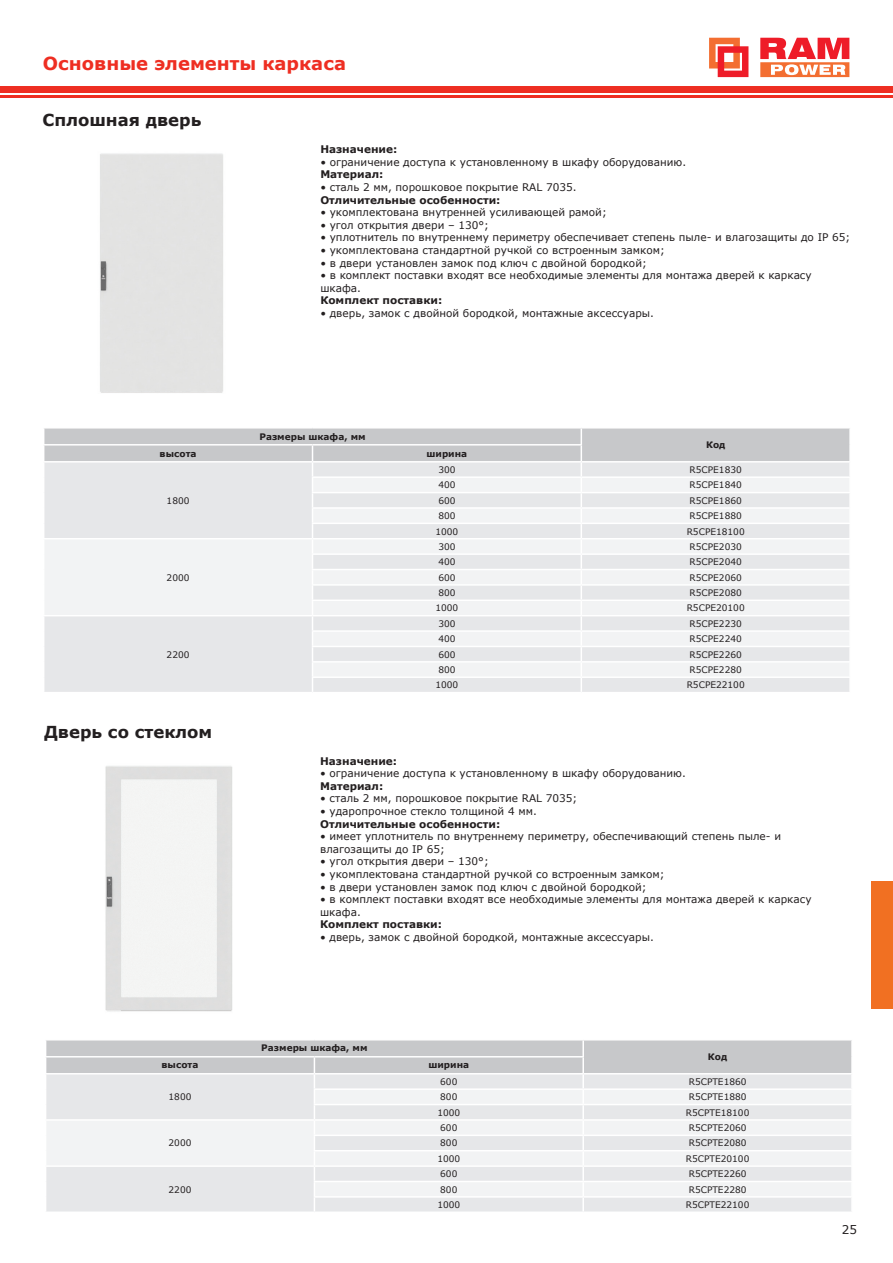
<style>
.page{position:relative;width:893px;height:1263px;background:#fff}
.page>*{position:absolute;margin:0;border:0;box-sizing:border-box;transform-origin:0 0}
.t1{font:700 18px "Verdana";color:#ee2e22}
.Zag_11{font:700 16.5px "Verdana";color:#231f20}
.t2{font:12px "Verdana";color:#231f20}
.text_7{font:10.5px/12.6px "Verdana";color:#231f20}
.text_7-2{font:700 10.5px "Verdana";color:#231f20}
.Text_6_n{font:9px "Verdana";color:#231f20}
.Text_6_n-2{font:700 9px "Verdana";color:#231f20}
</style>
<div class="page">
<svg style="left:0;top:87px;width:2px;height:11px"></svg>
<div style="left:2px;top:87px;width:891px;height:6px;background:#ee2e22"></div>
<hr style="left:2px;top:95px;width:891px;height:3px;background:#ee2e22">
<svg style="left:709px;top:38px;width:39px;height:39px"></svg>
<svg style="left:760px;top:38px;width:89px;height:39px"></svg>
<div style="left:871px;top:881px;width:22px;height:127px;background:#f17022"></div>
<div style="left:100px;top:153px;width:123px;height:240px;background:#e3e3e2"></div>
<svg style="left:44px;top:428px;width:806px;height:264px"></svg>
<svg style="left:46px;top:1040px;width:806px;height:171px"></svg>
<img style="left:105px;top:766px;width:127px;height:246px">
<p class="t1" style="left:43px;top:50px;width:305px">Основные элементы каркаса</p>
<p class="Zag_11" style="left:43px;top:109px;width:160px">Сплошная дверь</p>
<p class="text_7-2" style="left:320px;top:142px;width:79px">Назначение:</p>
<p class="text_7" style="left:320px;top:156px;width:367px">• ограничение доступа к установленному в шкафу оборудованию.</p>
<p class="text_7-2" style="left:320px;top:167px;width:65px">Материал:</p>
<p class="text_7" style="left:320px;top:181px;width:258px">• сталь 2 мм, порошковое покрытие RAL 7035.</p>
<p class="text_7-2" style="left:320px;top:192px;width:182px">Отличительные особенности:</p>
<p class="text_7" style="left:320px;top:206px;width:288px">• укомплектована внутренней усиливающей рамой;</p>
<p class="text_7" style="left:320px;top:219px;width:170px">• угол открытия двери – 130°;</p>
<p class="text_7" style="left:320px;top:231px;width:531px">• уплотнитель по внутреннему периметру обеспечивает степень пыле- и влагозащиты до IP 65;</p>
<p class="text_7" style="left:320px;top:244px;width:346px">• укомплектована стандартной ручкой со встроенным замком;</p>
<p class="text_7" style="left:320px;top:256px;width:328px">• в двери установлен замок под ключ с двойной бородкой;</p>
<p class="text_7" style="left:320px;top:269px;width:493px">• в комплект поставки входят все необходимые элементы для монтажа дверей к каркасу шкафа.</p>
<p class="text_7-2" style="left:320px;top:293px;width:123px">Комплект поставки:</p>
<p class="text_7" style="left:320px;top:307px;width:335px">• дверь, замок с двойной бородкой, монтажные аксессуары.</p>
<p class="Text_6_n-2" style="left:259px;top:430px;width:108px">Размеры шкафа, мм</p>
<p class="Text_6_n-2" style="left:706px;top:439px;width:21px">Код</p>
<p class="Text_6_n-2" style="left:160px;top:447px;width:38px">высота</p>
<p class="Text_6_n-2" style="left:426px;top:447px;width:42px">ширина</p>
<p class="Text_6_n" style="left:167px;top:494px;width:24px">1800</p>
<p class="Text_6_n" style="left:438px;top:463px;width:19px">300</p>
<p class="Text_6_n" style="left:690px;top:463px;width:54px">R5СPE1830</p>
<p class="Text_6_n" style="left:438px;top:479px;width:19px">400</p>
<p class="Text_6_n" style="left:690px;top:479px;width:54px">R5СPE1840</p>
<p class="Text_6_n" style="left:438px;top:494px;width:19px">600</p>
<p class="Text_6_n" style="left:690px;top:494px;width:54px">R5СPE1860</p>
<p class="Text_6_n" style="left:438px;top:510px;width:19px">800</p>
<p class="Text_6_n" style="left:690px;top:510px;width:54px">R5СPE1880</p>
<p class="Text_6_n" style="left:435px;top:525px;width:24px">1000</p>
<p class="Text_6_n" style="left:687px;top:525px;width:59px">R5СPE18100</p>
<p class="Text_6_n" style="left:167px;top:571px;width:24px">2000</p>
<p class="Text_6_n" style="left:167px;top:648px;width:24px">2200</p>
<p class="Zag_11" style="left:44px;top:721px;width:170px">Дверь со стеклом</p>
<p class="Text_6_n" style="left:438px;top:540px;width:19px">300</p>
<p class="Text_6_n" style="left:690px;top:540px;width:54px">R5СPE2030</p>
<p class="Text_6_n" style="left:438px;top:556px;width:19px">400</p>
<p class="Text_6_n" style="left:690px;top:556px;width:54px">R5СPE2040</p>
<p class="Text_6_n" style="left:438px;top:571px;width:19px">600</p>
<p class="Text_6_n" style="left:690px;top:571px;width:54px">R5СPE2060</p>
<p class="Text_6_n" style="left:438px;top:587px;width:19px">800</p>
<p class="Text_6_n" style="left:690px;top:587px;width:54px">R5СPE2080</p>
<p class="Text_6_n" style="left:435px;top:602px;width:24px">1000</p>
<p class="Text_6_n" style="left:687px;top:602px;width:59px">R5СPE20100</p>
<p class="Text_6_n" style="left:438px;top:617px;width:19px">300</p>
<p class="Text_6_n" style="left:690px;top:617px;width:54px">R5СPE2230</p>
<p class="Text_6_n" style="left:438px;top:633px;width:19px">400</p>
<p class="Text_6_n" style="left:690px;top:633px;width:54px">R5СPE2240</p>
<p class="Text_6_n" style="left:438px;top:648px;width:19px">600</p>
<p class="Text_6_n" style="left:690px;top:648px;width:54px">R5СPE2260</p>
<p class="Text_6_n" style="left:438px;top:663px;width:19px">800</p>
<p class="Text_6_n" style="left:690px;top:663px;width:54px">R5СPE2280</p>
<p class="Text_6_n" style="left:435px;top:679px;width:24px">1000</p>
<p class="Text_6_n" style="left:687px;top:679px;width:59px">R5СPE22100</p>
<p class="text_7-2" style="left:320px;top:753px;width:79px">Назначение:</p>
<p class="text_7" style="left:320px;top:767px;width:367px">• ограничение доступа к установленному в шкафу оборудованию.</p>
<p class="text_7-2" style="left:320px;top:778px;width:65px">Материал:</p>
<p class="text_7" style="left:320px;top:792px;width:259px">• сталь 2 мм, порошковое покрытие RAL 7035;</p>
<p class="text_7" style="left:320px;top:805px;width:218px">• ударопрочное стекло толщиной 4 мм.</p>
<p class="text_7-2" style="left:320px;top:816px;width:182px">Отличительные особенности:</p>
<p class="text_7" style="left:320px;top:830px;width:462px">• имеет уплотнитель по внутреннему периметру, обеспечивающий степень пыле- и влагозащиты до IP 65;</p>
<p class="text_7" style="left:320px;top:855px;width:170px">• угол открытия двери – 130°;</p>
<p class="text_7" style="left:320px;top:868px;width:346px">• укомплектована стандартной ручкой со встроенным замком;</p>
<p class="text_7" style="left:320px;top:880px;width:328px">• в двери установлен замок под ключ с двойной бородкой;</p>
<p class="text_7" style="left:320px;top:893px;width:493px">• в комплект поставки входят все необходимые элементы для монтажа дверей к каркасу шкафа.</p>
<p class="text_7-2" style="left:320px;top:917px;width:123px">Комплект поставки:</p>
<p class="text_7" style="left:320px;top:931px;width:335px">• дверь, замок с двойной бородкой, монтажные аксессуары.</p>
<p class="Text_6_n-2" style="left:261px;top:1041px;width:108px">Размеры шкафа, мм</p>
<p class="Text_6_n-2" style="left:708px;top:1050px;width:21px">Код</p>
<p class="Text_6_n-2" style="left:162px;top:1058px;width:38px">высота</p>
<p class="Text_6_n-2" style="left:428px;top:1058px;width:42px">ширина</p>
<p class="Text_6_n" style="left:169px;top:1091px;width:24px">1800</p>
<p class="Text_6_n" style="left:440px;top:1075px;width:19px">600</p>
<p class="Text_6_n" style="left:689px;top:1075px;width:59px">R5CPTE1860</p>
<p class="Text_6_n" style="left:440px;top:1091px;width:19px">800</p>
<p class="Text_6_n" style="left:689px;top:1091px;width:59px">R5CPTE1880</p>
<p class="Text_6_n" style="left:437px;top:1106px;width:24px">1000</p>
<p class="Text_6_n" style="left:686px;top:1106px;width:65px">R5CPTE18100</p>
<p class="Text_6_n" style="left:169px;top:1137px;width:24px">2000</p>
<p class="Text_6_n" style="left:169px;top:1183px;width:24px">2200</p>
<p class="Text_6_n" style="left:440px;top:1121px;width:19px">600</p>
<p class="Text_6_n" style="left:689px;top:1121px;width:59px">R5CPTE2060</p>
<p class="Text_6_n" style="left:440px;top:1137px;width:19px">800</p>
<p class="Text_6_n" style="left:689px;top:1137px;width:59px">R5CPTE2080</p>
<p class="Text_6_n" style="left:437px;top:1152px;width:24px">1000</p>
<p class="Text_6_n" style="left:686px;top:1152px;width:65px">R5CPTE20100</p>
<p class="Text_6_n" style="left:440px;top:1168px;width:19px">600</p>
<p class="Text_6_n" style="left:689px;top:1168px;width:59px">R5CPTE2260</p>
<p class="Text_6_n" style="left:440px;top:1183px;width:19px">800</p>
<p class="Text_6_n" style="left:689px;top:1183px;width:59px">R5CPTE2280</p>
<p class="Text_6_n" style="left:437px;top:1198px;width:24px">1000</p>
<p class="Text_6_n" style="left:686px;top:1198px;width:65px">R5CPTE22100</p>
<p class="t2" style="left:842px;top:1221px;width:17px">25</p>
</div>
